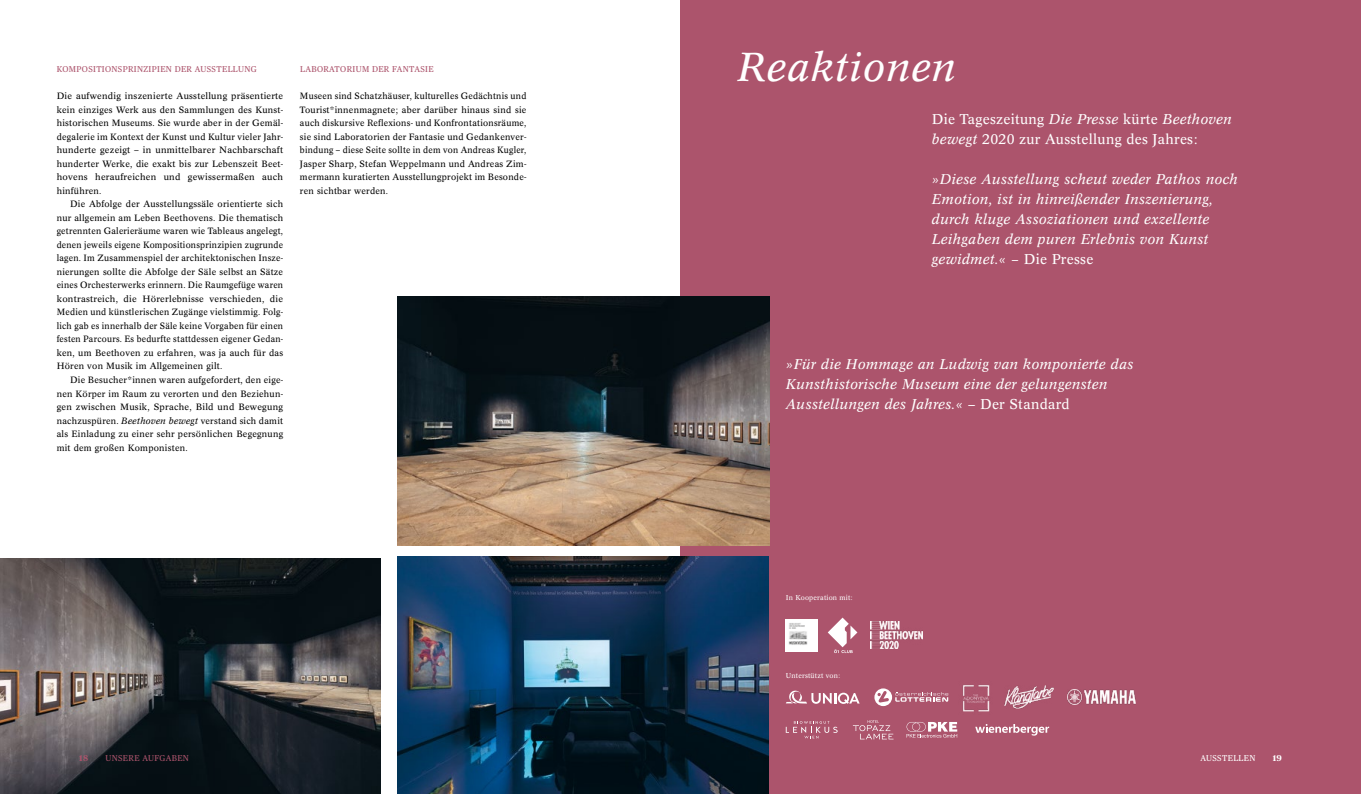
<style>
.page{position:relative;width:1361px;height:794px;background:#fff}
.page>*{position:absolute;margin:0;border:0;box-sizing:border-box;transform-origin:0 0}
._09_Headline_Kapitel{font:italic 40px "Concorde BQ";letter-spacing:.025em;color:#fff}
._09_Headline_Kapitel-2{font:italic 14px/20px "Concorde BQ";letter-spacing:.02em;color:#fff}
._09_Headline_Kapitel-3{font:14px/20px "Concorde BQ";letter-spacing:.02em;color:#fff}
._01_Lauftext_Buch_Ei{font:9px/13.5px "Concorde BQ";letter-spacing:.025em;color:#000;text-align:justify}
._01_Lauftext_Buch_oh{font:9px/13.5px "Concorde BQ";letter-spacing:.025em;color:#000;text-align:justify}
._03_Subline_pos_ohne{font:8.5px "Publico Text";letter-spacing:.04em;color:#ac546c}
._03_Subline_pos_plus{font:8.5px "Publico Text";letter-spacing:.04em;color:#ac546c}
._03_Subline_pos_plus-2{font:8.5px "Publico Text";color:#fff}
._03_Subline_pos_plus-3{font:700 8.5px "Publico Text";color:#ac546c}
._03_Subline_pos_plus-4{font:700 8.5px "Publico Text";color:#fff}
._06_Bildunterschrift{font:7px "Concorde BQ";letter-spacing:.025em;color:#fff}
.s1{font-style:italic}
.s2{font-style:normal}
</style>
<div class="page">
<div style="left:680px;top:0;width:681px;height:794px;background:#ac546c"></div>
<img style="left:0;top:558px;width:380px;height:236px">
<img style="left:398px;top:556px;width:371px;height:238px">
<img style="left:397px;top:297px;width:372px;height:248px">
<svg style="left:874px;top:688px;width:74px;height:18px"></svg>
<svg style="left:975px;top:724px;width:74px;height:11px"></svg>
<svg style="left:786px;top:690px;width:73px;height:14px"></svg>
<img style="left:786px;top:619px;width:31px;height:32px">
<svg style="left:828px;top:617px;width:29px;height:36px"></svg>
<img style="left:870px;top:621px;width:52px;height:28px">
<img style="left:963px;top:685px;width:27px;height:27px">
<img style="left:1004px;top:685px;width:50px;height:24px">
<img style="left:1068px;top:690px;width:67px;height:14px">
<svg style="left:853px;top:720px;width:40px;height:19px"></svg>
<svg style="left:906px;top:722px;width:51px;height:15px"></svg>
<svg style="left:786px;top:721px;width:51px;height:17px"></svg>
<p class="_03_Subline_pos_ohne" style="left:57px;top:63px;width:201px">KOMPOSITIONSPRINZIPIEN DER AUSSTELLUNG</p>
<p class="_01_Lauftext_Buch_oh" style="left:57px;top:90px;width:228px">Die aufwendig inszenierte Ausstellung präsentierte kein einziges Werk aus den Sammlungen des Kunst&shy;historischen Museums. Sie wurde aber in der Gemäl&shy;degalerie im Kontext der Kunst und Kultur vieler Jahr&shy;hunderte gezeigt – in unmittelbarer Nachbarschaft hunderter Werke, die exakt bis zur Lebenszeit Beet&shy;hovens heraufreichen und gewissermaßen auch hinführen.</p>
<p class="_01_Lauftext_Buch_Ei" style="left:57px;top:198px;width:228px;text-indent:14px">Die Abfolge der Ausstellungssäle orientierte sich nur allgemein am Leben Beethovens. Die thematisch getrennten Galerieräume waren wie Tableaus angelegt, denen jeweils eigene Kompositionsprinzipien zugrunde lagen. Im Zusammenspiel der architektonischen Insze&shy;nierungen sollte die Abfolge der Säle selbst an Sätze eines Orchesterwerks erinnern. Die Raumgefüge waren kontrastreich, die Hörerlebnisse verschieden, die Medien und künstlerischen Zugänge vielstimmig. Folg&shy;lich gab es innerhalb der Säle keine Vorgaben für einen festen Parcours. Es bedurfte stattdessen eigener Gedan&shy;ken, um Beethoven zu erfahren, was ja auch für das Hören von Musik im Allgemeinen gilt.</p>
<p class="_01_Lauftext_Buch_Ei" style="left:57px;top:373px;width:228px;text-indent:14px">Die Besucher*innen waren aufgefordert, den eige&shy;nen Körper im Raum zu verorten und den Beziehun&shy;gen zwischen Musik, Sprache, Bild und Bewegung nachzuspüren. <span class="s1">Beethoven bewegt</span> verstand sich damit als Einladung zu einer sehr persönlichen Begegnung mit dem großen Komponisten.</p>
<p class="_03_Subline_pos_ohne" style="left:300px;top:63px;width:135px">LABORATORIUM DER FANTASIE</p>
<p class="_01_Lauftext_Buch_oh" style="left:300px;top:90px;width:228px">Museen sind Schatzhäuser, kulturelles Gedächtnis und Tourist*innenmagnete; aber darüber hinaus sind sie auch diskursive Reflexions- und Konfrontationsräume, sie sind Laboratorien der Fantasie und Gedankenver&shy;bindung – diese Seite sollte in dem von Andreas Kugler, Jasper Sharp, Stefan Weppelmann und Andreas Zim&shy;mermann kuratierten Ausstellungprojekt im Besonde&shy;ren sichtbar werden.</p>
<p class="_09_Headline_Kapitel" style="left:737px;top:44px;width:221px">Reaktionen</p>
<p class="_09_Headline_Kapitel-3" style="left:932px;top:109px;width:301px">Die Tageszeitung <span class="s1">Die Presse</span> kürte <span class="s1">Beethoven bewegt</span> 2020 zur Ausstellung des Jahres:</p>
<p class="_09_Headline_Kapitel-2" style="left:932px;top:169px;width:308px">»Diese Ausstellung scheut weder Pathos noch Emotion, ist in hinreißender Inszenierung, durch kluge Assoziationen und exzellente Leihgaben dem puren Erlebnis von Kunst gewidmet.« – <span class="s2">Die Presse</span></p>
<p class="_09_Headline_Kapitel-2" style="left:786px;top:354px;width:349px">»Für die Hommage an Ludwig van komponierte das<br>Kunsthistorische Museum eine der gelungensten<br>Ausstellungen des Jahres.« <span class="s2">– Der Standard</span></p>
<p class="_06_Bildunterschrift" style="left:786px;top:594px;width:68px">In Kooperation mit:</p>
<p class="_06_Bildunterschrift" style="left:786px;top:671px;width:56px">Unterstützt von:</p>
<p class="_03_Subline_pos_plus-3" style="left:79px;top:751px;width:10px">18</p>
<p class="_03_Subline_pos_plus" style="left:105px;top:751px;width:85px">UNSERE AUFGABEN</p>
<p class="_03_Subline_pos_plus-2" style="left:1200px;top:751px;width:13px">AUSSTELLEN</p>
<p class="_03_Subline_pos_plus-4" style="left:1272px;top:751px;width:11px">19</p>
</div>
